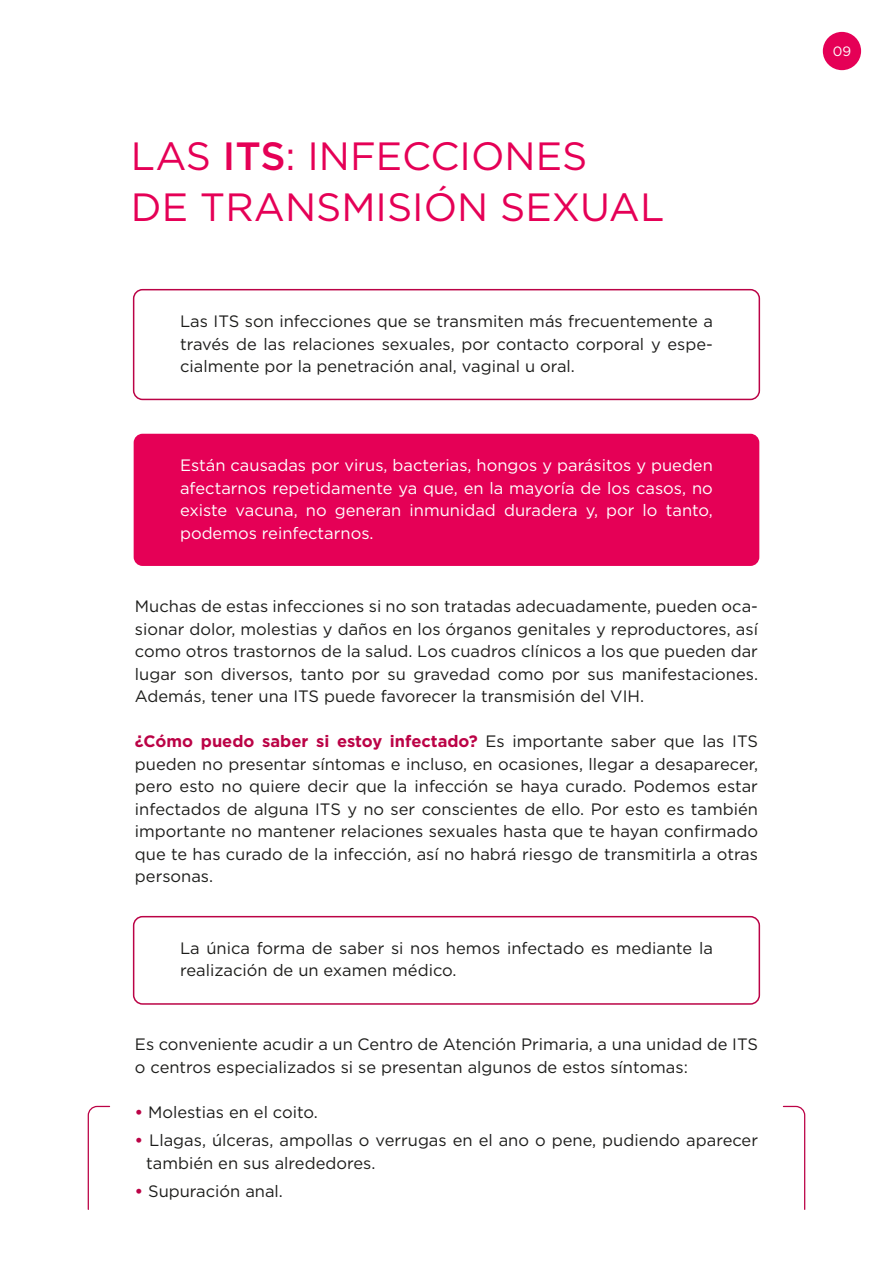
<style>
.page{position:relative;width:893px;height:1263px;background:#fff}
.page>*{position:absolute;margin:0;border:0;box-sizing:border-box;transform-origin:0 0}
.t1{font:39.45px/51px "Gotham";color:#e50056}
.t2{font:16.5px/22.5px "Gotham";color:#1d1d1b;text-align:justify}
.t3{font:16.5px/22.5px "Gotham";color:#fff;text-align:justify}
.t4{font:13.5px "Gotham";color:#fff}
.s1{font-weight:500}
.s2{font-weight:700;color:#bb0346}
</style>
<div class="page">
<svg style="left:87px;top:1105px;width:24px;height:105px"></svg>
<svg style="left:782px;top:1105px;width:24px;height:105px"></svg>
<div style="left:134px;top:434px;width:625px;height:132px;background:#e50056;border-radius:9px"></div>
<div style="left:133px;top:289px;width:627px;height:111px;border:2px solid #bb0346;border-radius:9px"></div>
<div style="left:133px;top:916px;width:627px;height:89px;border:2px solid #bb0346;border-radius:9px"></div>
<div style="left:823px;top:32px;width:38px;height:38px;background:#e50056;border-radius:50%"></div>
<h1 class="t1" style="left:131px;top:129px;width:535px">LAS <span class="s1">ITS</span>: INFECCIONES<br>DE TRANSMISIÓN SEXUAL</h1>
<p class="t2" style="left:180px;top:310px;width:534px">Las ITS son infecciones que se transmiten más frecuentemente a través de las relaciones sexuales, por contacto corporal y espe&shy;cialmente por la penetración anal, vaginal u oral.</p>
<p class="t3" style="left:180px;top:454px;width:534px">Están causadas por virus, bacterias, hongos y parásitos y pueden afectarnos repetidamente ya que, en la mayoría de los casos, no existe vacuna, no generan inmunidad duradera y, por lo tanto, podemos reinfectarnos.</p>
<p class="t2" style="left:135px;top:595px;width:625px">Muchas de estas infecciones si no son tratadas adecuadamente, pueden oca&shy;sionar dolor, molestias y daños en los órganos genitales y reproductores, así como otros trastornos de la salud. Los cuadros clínicos a los que pueden dar lugar son diversos, tanto por su gravedad como por sus manifestaciones.<br>Además, tener una ITS puede favorecer la transmisión del VIH.</p>
<p class="t2" style="left:135px;top:730px;width:625px"><span class="s2">¿Cómo puedo saber si estoy infectado?</span> Es importante saber que las ITS pueden no presentar síntomas e incluso, en ocasiones, llegar a desaparecer, pero esto no quiere decir que la infección se haya curado. Podemos estar infectados de alguna ITS y no ser conscientes de ello. Por esto es también importante no mantener relaciones sexuales hasta que te hayan confirmado que te has curado de la infección, así no habrá riesgo de transmitirla a otras personas.</p>
<p class="t2" style="left:180px;top:936px;width:534px">La única forma de saber si nos hemos infectado es mediante la realización de un examen médico.</p>
<p class="t2" style="left:135px;top:1033px;width:625px">Es conveniente acudir a un Centro de Atención Primaria, a una unidad de ITS o centros especializados si se presentan algunos de estos síntomas:</p>
<p class="t2" style="left:135px;top:1100px;width:184px"><span class="s2">•</span> Molestias en el coito.</p>
<p class="t2" style="left:146px;top:1129px;width:613px;text-indent:-11px"><span class="s2">•</span> Llagas, úlceras, ampollas o verrugas en el ano o pene, pudiendo aparecer también en sus alrededores.</p>
<p class="t2" style="left:135px;top:1180px;width:150px"><span class="s2">•</span> Supuración anal.</p>
<p class="t4" style="left:833px;top:42px;width:20px">09</p>
</div>
